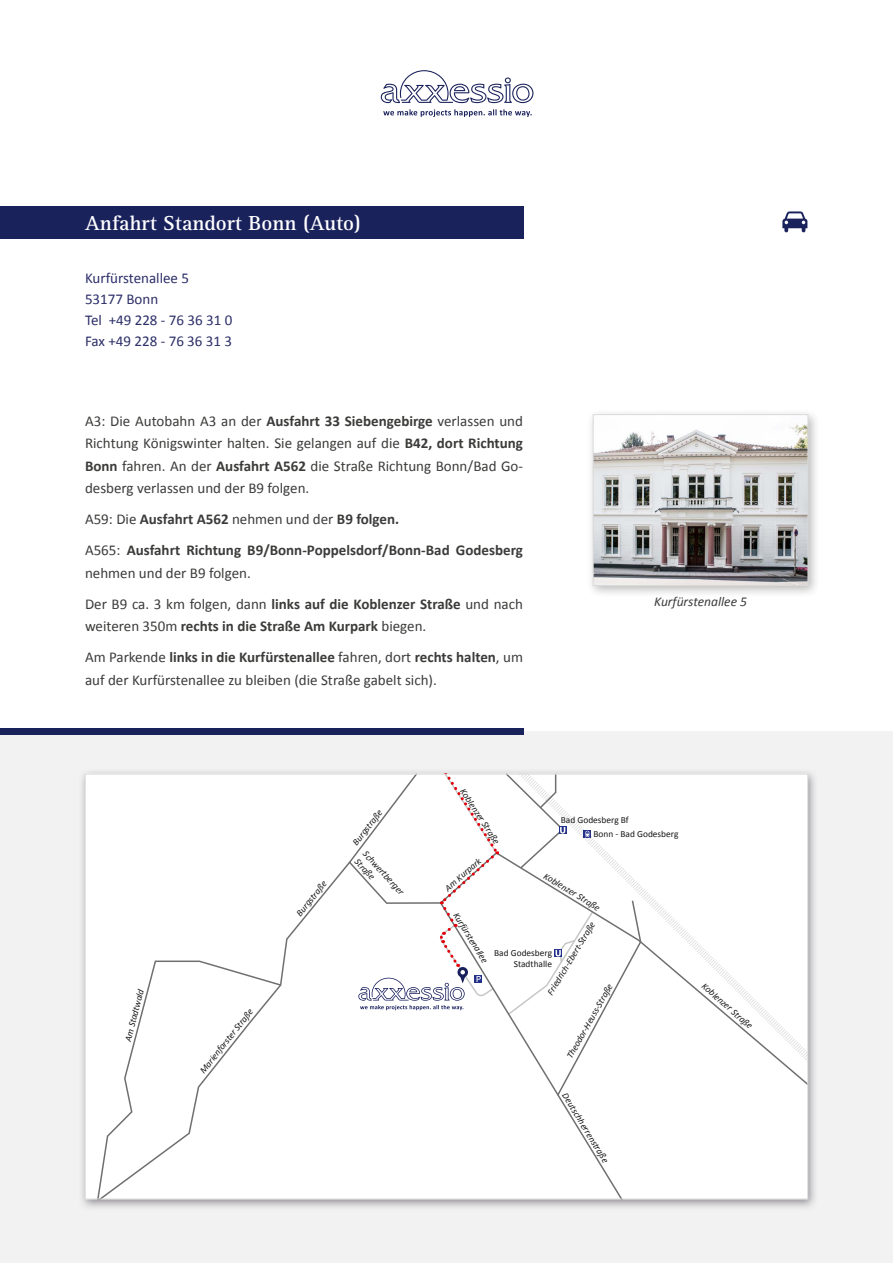
<style>
.page{position:relative;width:893px;height:1263px;background:#fff}
.page>*{position:absolute;margin:0;border:0;box-sizing:border-box;transform-origin:0 0}
.t1{font:700 21px "Rotis Serif Std";color:#fff}
.t2{font:15px/22.5px "Calibri";color:#3b3b3a;text-align:justify}
.t3{font:700 15px/31px "Calibri";color:#3b3b3a}
.t4{font:15px/21px "Calibri";color:#2c2f68}
.t5{font:italic 13.5px "Calibri";color:#3b3b3a}
.t6{font:italic 9.45px/11.2px "Calibri";color:#181716}
.t7{font:9.45px/11.2px "Calibri";color:#181716;text-align:right}
.s1{font-weight:700}
.s2{font-weight:400}
</style>
<div class="page">
<img style="left:0;top:731px;width:893px;height:532px">
<svg style="left:383px;top:109px;width:149px;height:8px"></svg>
<svg style="left:381px;top:70px;width:152px;height:33px"></svg>
<div style="left:0;top:206px;width:523px;height:32px;background:#1a225c"></div>
<div style="left:85px;top:774px;width:723px;height:425px;background:#fff"></div>
<svg style="left:640px;top:886px;width:166px;height:198px"></svg>
<svg style="left:350px;top:811px;width:290px;height:386px"></svg>
<svg style="left:282px;top:860px;width:70px;height:337px"></svg>
<svg style="left:97px;top:960px;width:185px;height:237px"></svg>
<svg style="left:565px;top:826px;width:2px;height:8px"></svg>
<svg style="left:504px;top:776px;width:61px;height:94px"></svg>
<svg style="left:506px;top:899px;width:136px;height:198px"></svg>
<div style="left:583px;top:830px;width:8px;height:8px;background:#24318a"></div>
<svg style="left:585px;top:831px;width:5px;height:6px"></svg>
<svg style="left:358px;top:776px;width:140px;height:234px"></svg>
<div style="left:587px;top:408px;width:233px;height:190px;background:#1a1a18;opacity:.3"></div>
<img style="left:595px;top:416px;width:211px;height:168px">
<div style="left:593px;top:414px;width:215px;height:172px;border:1px solid #dadada"></div>
<div style="left:0;top:728px;width:523px;height:7px;background:#1a225c"></div>
<svg style="left:782px;top:211px;width:25px;height:22px"></svg>
<h1 class="t1" style="left:85px;top:210px;width:277px">Anfahrt Standort Bonn (Auto)</h1>
<p class="t4" style="left:85px;top:267px;width:149px">Kurfürstenallee 5<br>53177 Bonn<br>Tel +49 228 - 76 36 31 0<br>Fax +49 228 - 76 36 31 3</p>
<p class="t2" style="left:85px;top:410px;width:439px">A3: Die Autobahn A3 an der <span class="s1">Ausfahrt 33 Siebengebirge</span> verlassen und Richtung Königswinter halten. Sie gelangen auf die <span class="s1">B42, dort Richtung Bonn</span> fahren. An der <span class="s1">Ausfahrt A562</span> die Straße Richtung Bonn/Bad Go&shy;desberg verlassen und der B9 folgen.</p>
<p class="t3" style="left:85px;top:504px;width:439px"><span class="s2">A59: Die</span> Ausfahrt A562 <span class="s2">nehmen und der</span> B9 folgen.<br><span class="s2">A565:</span> Ausfahrt Richtung B9/Bonn-Poppelsdorf/Bonn-Bad Godesberg</p>
<p class="t2" style="left:85px;top:557px;width:439px;line-height:31px">nehmen und der B9 folgen.<br>Der B9 ca. 3 km folgen, dann <span class="s1">links auf die Koblenzer Straße</span> und nach</p>
<p class="t3" style="left:85px;top:611px;width:439px"><span class="s2">weiteren 350m</span> rechts in die Straße Am Kurpark <span class="s2">biegen.<br>Am Parkende</span> links in die Kurfürstenallee <span class="s2">fahren, dort</span> rechts halten<span class="s2">, um</span></p>
<p class="t2" style="left:85px;top:669px;width:353px">auf der Kurfürstenallee zu bleiben (die Straße gabelt sich).</p>
<p class="t5" style="left:654px;top:593px;width:94px">Kurfürstenallee 5</p>
<p class="t6" style="left:350px;top:840px;width:44px;rotate:-52deg">Burgstraße</p>
<p class="t6" style="left:468px;top:786px;width:66px;rotate:57deg">Koblenzer Straße</p>
<p class="t7" style="left:561px;top:814px;width:69px">Bad Godesberg Bf</p>
<p class="t7" style="left:593px;top:828px;width:86px">Bonn - Bad Godesberg</p>
<p class="t6" style="left:122px;top:1040px;width:55px;rotate:-76deg">Am Stadtwald</p>
<p class="t6" style="left:197px;top:1068px;width:81px;rotate:-51deg">Marienforster Straße</p>
<p class="t6" style="left:293px;top:910px;width:44px;rotate:-50deg">Burgstraße</p>
<p class="t6" style="left:369px;top:848px;width:57px;rotate:47deg">Schwertberger<br>Straße</p>
<p class="t6" style="left:442px;top:884px;width:46px;rotate:-41deg">Am Kurpark</p>
<p class="t6" style="left:461px;top:910px;width:59px;rotate:58deg">Kurfürstenallee</p>
<p class="t6" style="left:548px;top:870px;width:66px;rotate:31deg">Koblenzer Straße</p>
<p class="t6" style="left:544px;top:991px;width:85px;rotate:-59deg">Friedrich-Ebert-Straße</p>
<p class="t7" style="left:494px;top:947px;width:59px">Bad Godesberg<br>Stadthalle</p>
<p class="t6" style="left:564px;top:1055px;width:86px;rotate:-61deg">Theodor-Heuss-Straße</p>
<p class="t6" style="left:569px;top:1091px;width:81px;rotate:58deg">Deutschherrenstraße</p>
<p class="t6" style="left:707px;top:980px;width:66px;rotate:41deg">Koblenzer Straße</p>
</div>
